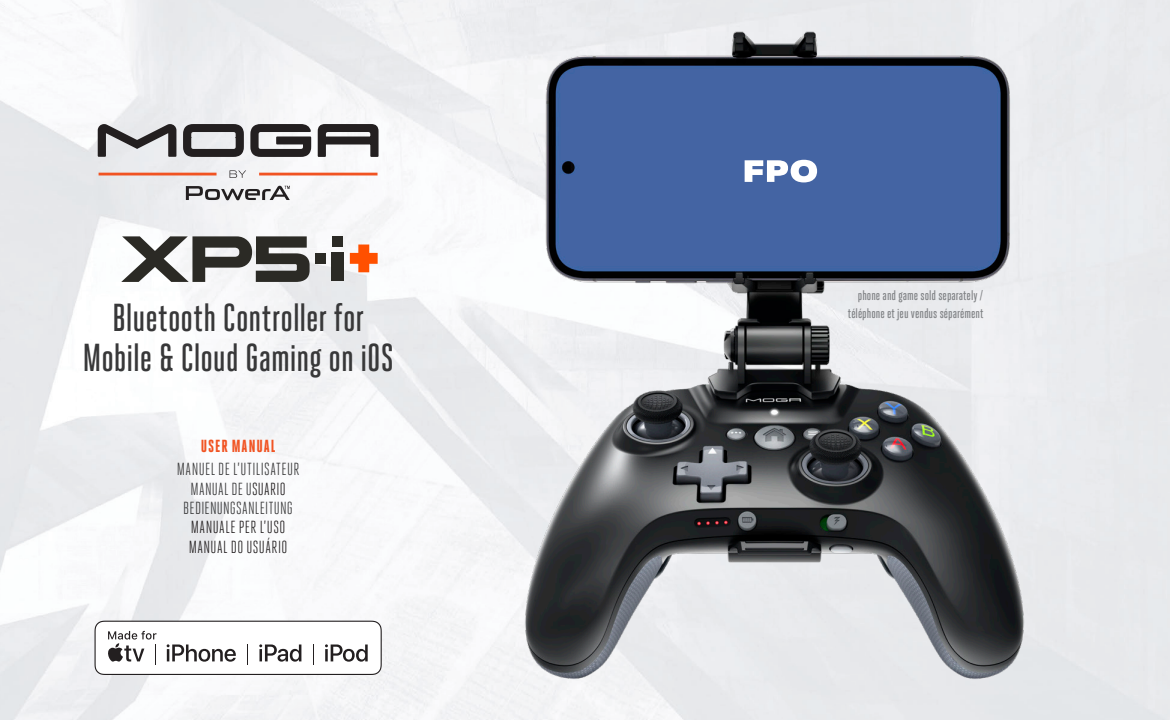
<style>
.page{position:relative;width:1170px;height:720px;background:#fff}
.page>*{position:absolute;margin:0;border:0;box-sizing:border-box;transform-origin:0 0}
.t1{font:500 39px/40px "Heroic Condensed";letter-spacing:-.005em;color:#383839;text-align:center}
.t2{font:17.5px/19.2px "Heroic Condensed";letter-spacing:.02em;color:#383839;text-align:center}
.t3{font:17.5px/19.2px "Heroic Condensed";letter-spacing:.03em;color:#231f20}
.t4{font:800 17.5px "Heroic Condensed";letter-spacing:.055em;color:#f15322}
.t5{font:500 13.75px/17.5px "Heroic Condensed";color:#808285;text-align:right}
.s1{color:#231f20}
</style>
<div class="page">
<img style="left:325px;top:0;width:845px;height:720px">
<svg style="left:97px;top:123px;width:282px;height:35px"></svg>
<svg style="left:186px;top:186px;width:104px;height:14px"></svg>
<svg style="left:230px;top:170px;width:16px;height:8px"></svg>
<hr style="left:99px;top:173px;width:118px;height:2px;background:#f15322">
<hr style="left:259px;top:173px;width:119px;height:2px;background:#f15322">
<svg style="left:745px;top:160px;width:72px;height:22px"></svg>
<svg style="left:350px;top:245px;width:28px;height:27px"></svg>
<div style="left:331px;top:253px;width:12px;height:28px;background:#2b2a25"></div>
<div style="left:315px;top:253px;width:11px;height:11px;background:#2b2a25"></div>
<div style="left:332px;top:236px;width:11px;height:11px;background:#2b2a25"></div>
<svg style="left:121px;top:236px;width:189px;height:46px"></svg>
<svg style="left:95px;top:621px;width:287px;height:54px"></svg>
<h1 class="t1" style="left:83px;top:298px;width:313px">Bluetooth Controller for<br>Mobile &amp; Cloud Gaming on iOS</h1>
<p class="t4" style="left:201px;top:437px;width:76px">USER MANUAL</p>
<p class="t2" style="left:177px;top:460px;width:124px">MANUEL DE L’UTILISATEUR<br>MANUAL DE U<span class="s1">SUARIO<br></span>BEDIENUNGSANLEITUNG</p>
<p class="t3" style="left:189px;top:518px;width:100px">MANUALE PER L’USO<br>MANUAL DO USUÁRIO</p>
<p class="t5" style="left:848px;top:287px;width:137px">phone and game sold separately / téléphone et jeu vendus séparément</p>
</div>
